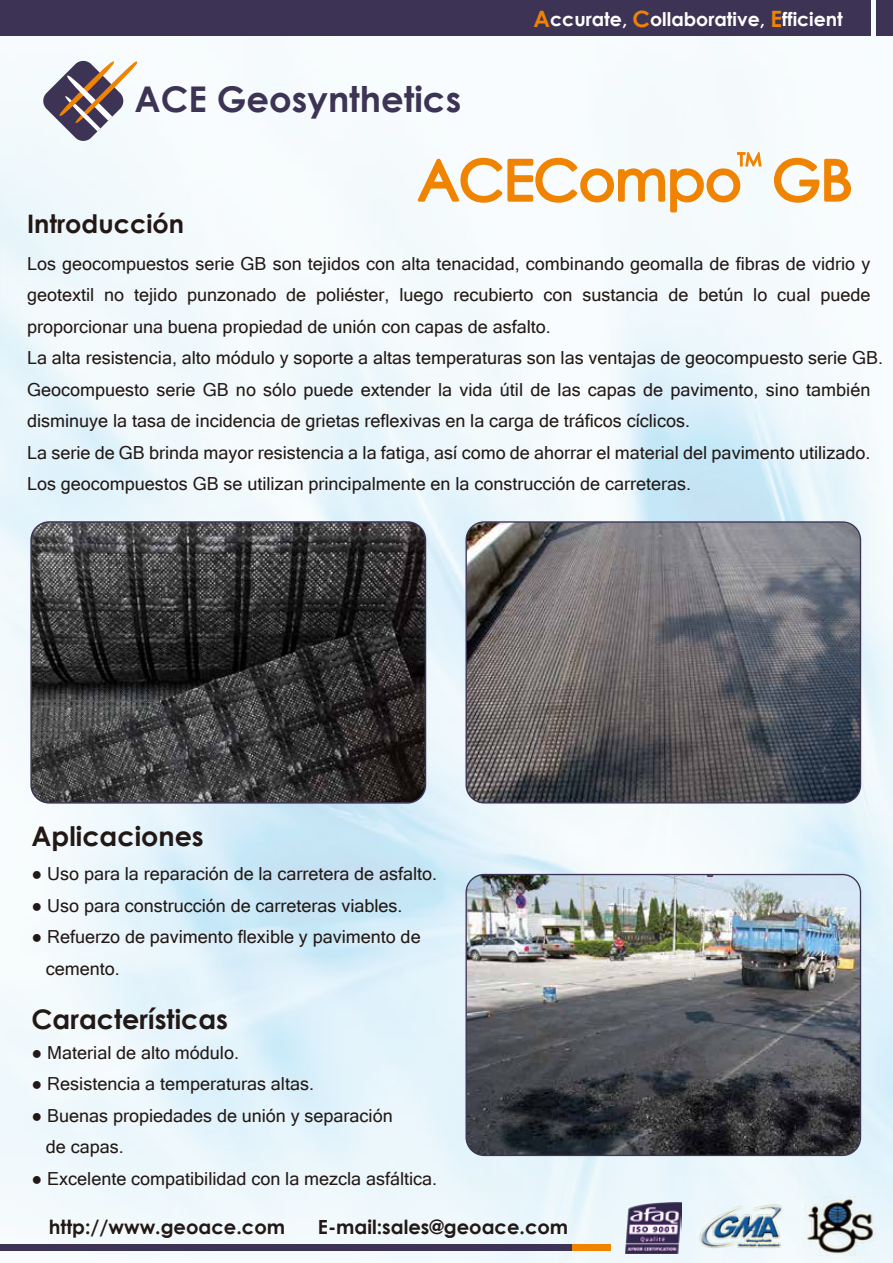
<style>
.page{position:relative;width:893px;height:1263px;background:#fff}
.page>*{position:absolute;margin:0;border:0;box-sizing:border-box;transform-origin:0 0}
.t1{font:55.5px "Century Gothic";color:#f08300}
.t2{font:700 35.4px "Century Gothic";color:#3d3455}
.t3{font:700 27px "Century Gothic";color:#221815}
.t4{font:700 25.5px "Century Gothic";color:#221815}
.t5{font:700 19.5px "Century Gothic";color:#221815}
.t6{font:700 18.9px "Century Gothic";color:#fff}
.t7{font:18px/31.5px "Microsoft Sans Serif";color:#221815}
.s1{font-size:22.5px;color:#f08300}
</style>
<div class="page">
<img style="left:0;top:42px;width:893px;height:1221px">
<svg style="left:42px;top:59px;width:98px;height:83px"></svg>
<div style="left:0;top:0;width:893px;height:36px;background:#3d3455"></div>
<div style="left:871px;top:0;width:5px;height:62px;background:#f7fcfe"></div>
<img style="left:466px;top:874px;width:394px;height:281px">
<div style="left:465px;top:874px;width:396px;height:282px;border:1px solid #3d3455;border-radius:18px"></div>
<img style="left:466px;top:522px;width:394px;height:281px">
<div style="left:465px;top:521px;width:396px;height:282px;border:1px solid #3d3455;border-radius:18px"></div>
<svg style="left:772px;top:156px;width:81px;height:48px"></svg>
<div style="left:0;top:1244px;width:611px;height:7px;background:#f08300"></div>
<div style="left:0;top:1244px;width:572px;height:7px;background:#3d3455"></div>
<img style="left:696px;top:1201px;width:91px;height:50px">
<img style="left:805px;top:1196px;width:71px;height:60px">
<img style="left:626px;top:1202px;width:55px;height:51px">
<svg style="left:414px;top:151px;width:348px;height:63px"></svg>
<img style="left:31px;top:522px;width:394px;height:281px">
<div style="left:30px;top:521px;width:396px;height:283px;border:2px solid #3d3455;border-radius:18px"></div>
<h2 class="t2" style="left:135px;top:77px;width:328px">ACE Geosynthetics</h2>
<p class="t6" style="left:534px;top:7px;width:311px"><span class="s1">A</span>ccurate, <span class="s1">C</span>ollaborative, <span class="s1">E</span>fficient</p>
<h3 class="t4" style="left:27px;top:208px;width:159px">Introducción</h3>
<h1 class="t1" style="left:418px;top:146px;width:436px">ACECompo GB</h1>
<p class="t7" style="left:27px;top:248px;width:857px">Los geocompuestos serie GB son tejidos con alta tenacidad, combinando geomalla de fibras de vidrio y geotextil no tejido punzonado de poliéster, luego recubierto con sustancia de betún lo cual puede proporcionar una buena propiedad de unión con capas de asfalto.<br>La alta resistencia, alto módulo y soporte a altas temperaturas son las ventajas de geocompuesto serie GB.<br>Geocompuesto serie GB no sólo puede extender la vida útil de las capas de pavimento, sino también disminuye la tasa de incidencia de grietas reflexivas en la carga de tráficos cíclicos.<br>La serie de GB brinda mayor resistencia a la fatiga, así como de ahorrar el material del pavimento utilizado.<br>Los geocompuestos GB se utilizan principalmente en la construcción de carreteras.</p>
<h3 class="t3" style="left:32px;top:819px;width:174px">Aplicaciones</h3>
<p class="t7" style="left:32px;top:858px;width:407px">● Uso para la reparación de la carretera de asfalto.</p>
<p class="t7" style="left:32px;top:889px;width:373px">● Uso para construcción de carreteras viables.</p>
<p class="t7" style="left:46px;top:921px;width:376px;text-indent:-14px">● Refuerzo de pavimento flexible y pavimento de cemento.</p>
<h3 class="t3" style="left:32px;top:1002px;width:198px">Características</h3>
<p class="t7" style="left:32px;top:1036px;width:209px">● Material de alto módulo.</p>
<p class="t7" style="left:32px;top:1068px;width:284px">● Resistencia a temperaturas altas.</p>
<p class="t7" style="left:46px;top:1099px;width:348px;text-indent:-14px">● Buenas propiedades de unión y separación de capas.</p>
<p class="t7" style="left:32px;top:1162px;width:407px">● Excelente compatibilidad con la mezcla asfáltica.</p>
<p class="t5" style="left:49px;top:1215px;width:238px">http://www.geoace.com</p>
<p class="t5" style="left:318px;top:1215px;width:252px">E-mail:sales@geoace.com</p>
</div>
